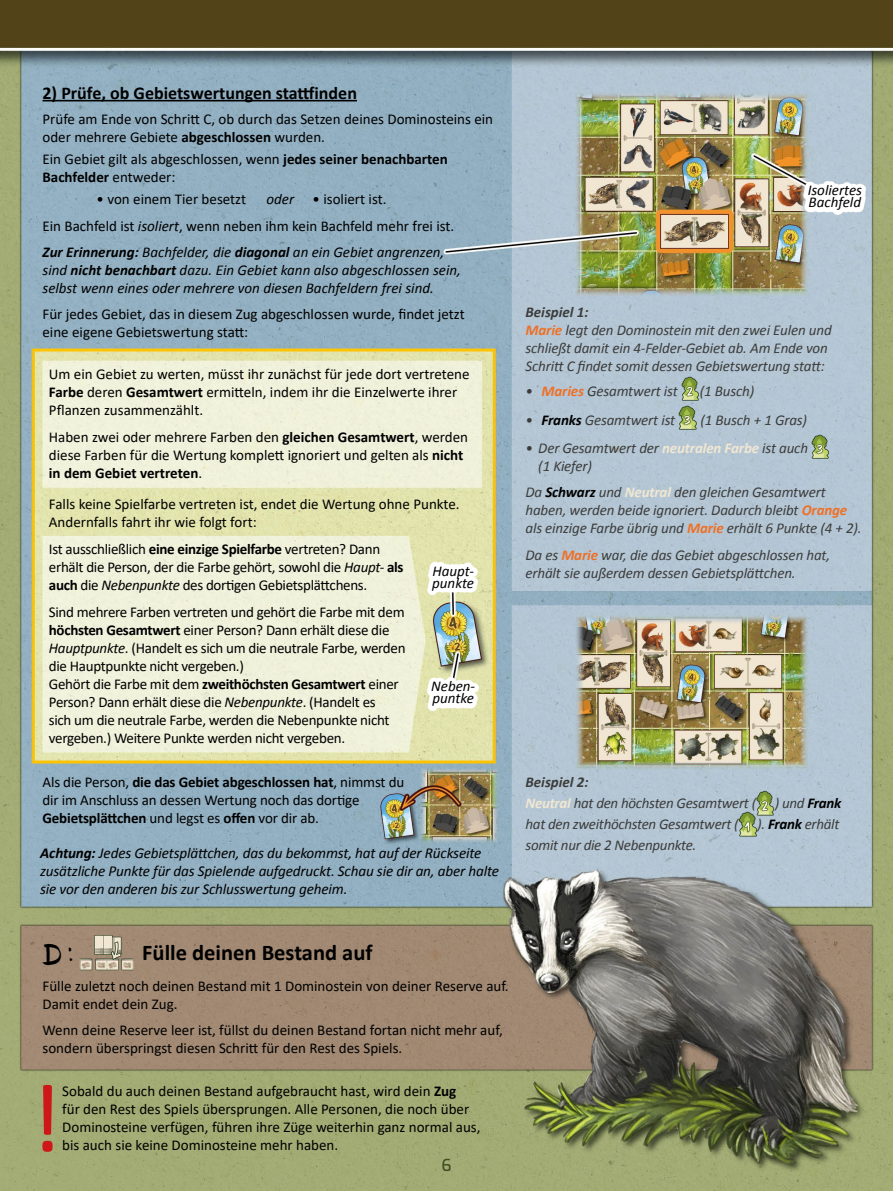
<style>
.page{position:relative;width:893px;height:1191px;background:#fff}
.page>*{position:absolute;margin:0;border:0;box-sizing:border-box;transform-origin:0 0}
.t1{font:99px "Calibri";color:#cd1719}
.t2{font:700 22.5px "Calibri";color:#000}
.t3{font:22.5px "Fvriosa";color:#000}
.t4{font:700 18px "Calibri";color:#000}
.t5{font:500 16.5px "Exo";color:#3f4d24}
.t6{font:italic 15.15px/18.1px "Calibri";letter-spacing:-.01em;color:#000}
.t7{font:15px/18px "Calibri";color:#000}
.t8{font:italic 15px/18px "Calibri";letter-spacing:-.01em;color:#3c3c3b}
.t9{font:15px/18px "Calibri";letter-spacing:-.02em;color:#000}
.t10{font:italic 15px/12px "Calibri";color:#000}
.s1{font-weight:700}
.s2{font-style:italic}
.s3{font-weight:700;color:#ee7028}
.s4{font-weight:700;color:#000}
.s5{font-weight:700;color:#f1e7d1}
</style>
<div class="page">
<img style="left:0;top:0;width:893px;height:1191px">
<hr style="left:43px;top:100px;width:314px;height:1px;background:#000">
<div style="left:804px;top:181px;width:62px;height:34px;background:#fff"></div>
<img style="left:681px;top:374px;width:19px;height:29px">
<img style="left:678px;top:403px;width:19px;height:29px">
<img style="left:811px;top:432px;width:19px;height:29px">
<div style="left:428px;top:562px;width:50px;height:33px;background:#fff"></div>
<div style="left:427px;top:677px;width:52px;height:33px;background:#fff"></div>
<img style="left:756px;top:788px;width:19px;height:29px">
<img style="left:738px;top:809px;width:20px;height:29px">
<p class="t4" style="left:43px;top:82px;width:316px">2) Prüfe, ob Gebietswertungen stattfinden</p>
<p class="t7" style="left:43px;top:109px;width:452px">Prüfe am Ende von Schritt C, ob durch das Setzen deines Dominosteins ein oder mehrere Gebiete <span class="s1">abgeschlossen</span> wurden.</p>
<p class="t7" style="left:43px;top:149px;width:407px">Ein Gebiet gilt als abgeschlossen, wenn <span class="s1">jedes seiner benachbarten<br>Bachfelder</span> entweder:</p>
<p class="t7" style="left:97px;top:190px;width:151px">• von einem Tier besetzt</p>
<p class="t7" style="left:43px;top:185px;width:413px;line-height:26.5px;text-indent:224px"><span class="s2">oder</span> • isoliert ist.<br>Ein Bachfeld ist <span class="s2">isoliert</span>, wenn neben ihm kein Bachfeld mehr frei ist.</p>
<p class="t10" style="left:808px;top:184px;width:56px">Isoliertes<br>Bachfeld</p>
<p class="t10" style="left:43px;top:242px;width:420px;line-height:18px"><span class="s1">Zur Erinnerung:</span> Bachfelder, die <span class="s1">diagonal</span> an ein Gebiet angrenzen, sind <span class="s1">nicht benachbart</span> dazu. Ein Gebiet kann also abgeschlossen sein, selbst wenn eines oder mehrere von diesen Bachfeldern frei sind.</p>
<p class="t7" style="left:43px;top:305px;width:424px">Für jedes Gebiet, das in diesem Zug abgeschlossen wurde, findet jetzt eine eigene Gebietswertung statt:</p>
<p class="t8" style="left:525px;top:302px;width:308px"><span class="s1">Beispiel 1:<br></span><span class="s3">Marie</span> legt den Dominostein mit den zwei Eulen und schließt damit ein 4-Felder-Gebiet ab. Am Ende von Schritt C findet somit dessen Gebietswertung statt:</p>
<p class="t8" style="left:525px;top:381px;width:154px">• <span class="s3">Maries</span> Gesamtwert ist</p>
<p class="t8" style="left:700px;top:381px;width:56px">(1 Busch)</p>
<p class="t8" style="left:525px;top:410px;width:151px">• <span class="s4">Franks</span> Gesamtwert ist</p>
<p class="t8" style="left:700px;top:410px;width:108px">(1 Busch + 1 Gras)</p>
<p class="t8" style="left:538px;top:438px;width:271px;text-indent:-13px">• Der Gesamtwert der <span class="s5">neutralen Farbe</span> ist auch (1 Kiefer)</p>
<p class="t8" style="left:525px;top:482px;width:338px">Da <span class="s4">Schwarz</span> und <span class="s5">Neutral</span> den gleichen Gesamtwert haben, werden beide ignoriert. Dadurch bleibt <span class="s3">Orange </span>als einzige Farbe übrig und <span class="s3">Marie</span> erhält 6 Punkte (4 + 2).</p>
<p class="t8" style="left:525px;top:545px;width:306px">Da es <span class="s3">Marie</span> war, die das Gebiet abgeschlossen hat, erhält sie außerdem dessen Gebietsplättchen.</p>
<p class="t7" style="left:49px;top:365px;width:422px">Um ein Gebiet zu werten, müsst ihr zunächst für jede dort vertretene<br><span class="s1">Farbe</span> deren <span class="s1">Gesamtwert</span> ermitteln, indem ihr die Einzelwerte ihrer<br>Pflanzen zusammenzählt.</p>
<p class="t7" style="left:49px;top:427px;width:421px">Haben zwei oder mehrere Farben den <span class="s1">gleichen Gesamtwert</span>, werden diese Farben für die Wertung komplett ignoriert und gelten als <span class="s1">nicht in dem Gebiet vertreten</span>.</p>
<p class="t7" style="left:49px;top:494px;width:412px">Falls keine Spielfarbe vertreten ist, endet die Wertung ohne Punkte.<br>Andernfalls fahrt ihr wie folgt fort:</p>
<p class="t9" style="left:49px;top:540px;width:356px">Ist ausschließlich <span class="s1">eine einzige Spielfarbe</span> vertreten? Dann erhält die Person, der die Farbe gehört, sowohl die <span class="s2">Haupt-</span> <span class="s1">als auch</span> die <span class="s2">Nebenpunkte</span> des dortigen Gebietsplättchens.</p>
<p class="t9" style="left:49px;top:602px;width:358px">Sind mehrere Farben vertreten und gehört die Farbe mit dem <span class="s1">höchsten Gesamtwert</span> einer Person? Dann erhält diese die <span class="s2">Hauptpunkte</span>. (Handelt es sich um die neutrale Farbe, werden die Hauptpunkte nicht vergeben.)<br>Gehört die Farbe mit dem <span class="s1">zweithöchsten Gesamtwert</span> einer Person? Dann erhält diese die <span class="s2">Nebenpunkte</span>. (Handelt es<br>sich um die neutrale Farbe, werden die Nebenpunkte nicht vergeben.) Weitere Punkte werden nicht vergeben.</p>
<p class="t7" style="left:43px;top:772px;width:363px">Als die Person, <span class="s1">die das Gebiet abgeschlossen hat</span>, nimmst du dir im Anschluss an dessen Wertung noch das dortige<br><span class="s1">Gebietsplättchen</span> und legst es <span class="s1">offen</span> vor dir ab.</p>
<p class="t8" style="left:525px;top:771px;width:317px;line-height:21px"><span class="s1">Beispiel 2:<br></span><span class="s5">Neutral</span> hat den höchsten Gesamtwert ( ) und <span class="s4">Frank </span>hat den zweithöchsten Gesamtwert ( ). <span class="s4">Frank</span> erhält somit nur die 2 Nebenpunkte.</p>
<p class="t10" style="left:432px;top:564px;width:43px">Haupt&shy;punkte</p>
<p class="t10" style="left:431px;top:680px;width:46px">Neben&shy;puntke</p>
<p class="t6" style="left:40px;top:843px;width:460px"><span class="s1">Achtung:</span> Jedes Gebietsplättchen, das du bekommst, hat auf der Rückseite zusätzliche Punkte für das Spielende aufgedruckt. Schau sie dir an, aber halte sie vor den anderen bis zur Schlusswertung geheim.</p>
<h2 class="t3" style="left:43px;top:932px;width:39px">D:</h2>
<h2 class="t2" style="left:142px;top:938px;width:232px">Fülle deinen Bestand auf</h2>
<p class="t7" style="left:43px;top:976px;width:468px">Fülle zuletzt noch deinen Bestand mit 1 Dominostein von deiner Reserve auf.<br>Damit endet dein Zug.</p>
<p class="t7" style="left:43px;top:1020px;width:462px">Wenn deine Reserve leer ist, füllst du deinen Bestand fortan nicht mehr auf, sondern überspringst diesen Schritt für den Rest des Spiels.</p>
<h1 class="t1" style="left:30px;top:1049px;width:34px">!</h1>
<p class="t7" style="left:62px;top:1081px;width:420px">Sobald du auch deinen Bestand aufgebraucht hast, wird dein <span class="s1">Zug<br></span>für den Rest des Spiels übersprungen. Alle Personen, die noch über<br>Dominosteine verfügen, führen ihre Züge weiterhin ganz normal aus,</p>
<p class="t7" style="left:62px;top:1135px;width:277px">bis auch sie keine Dominosteine mehr haben.</p>
<p class="t5" style="left:441px;top:1152px;width:12px">6</p>
</div>
